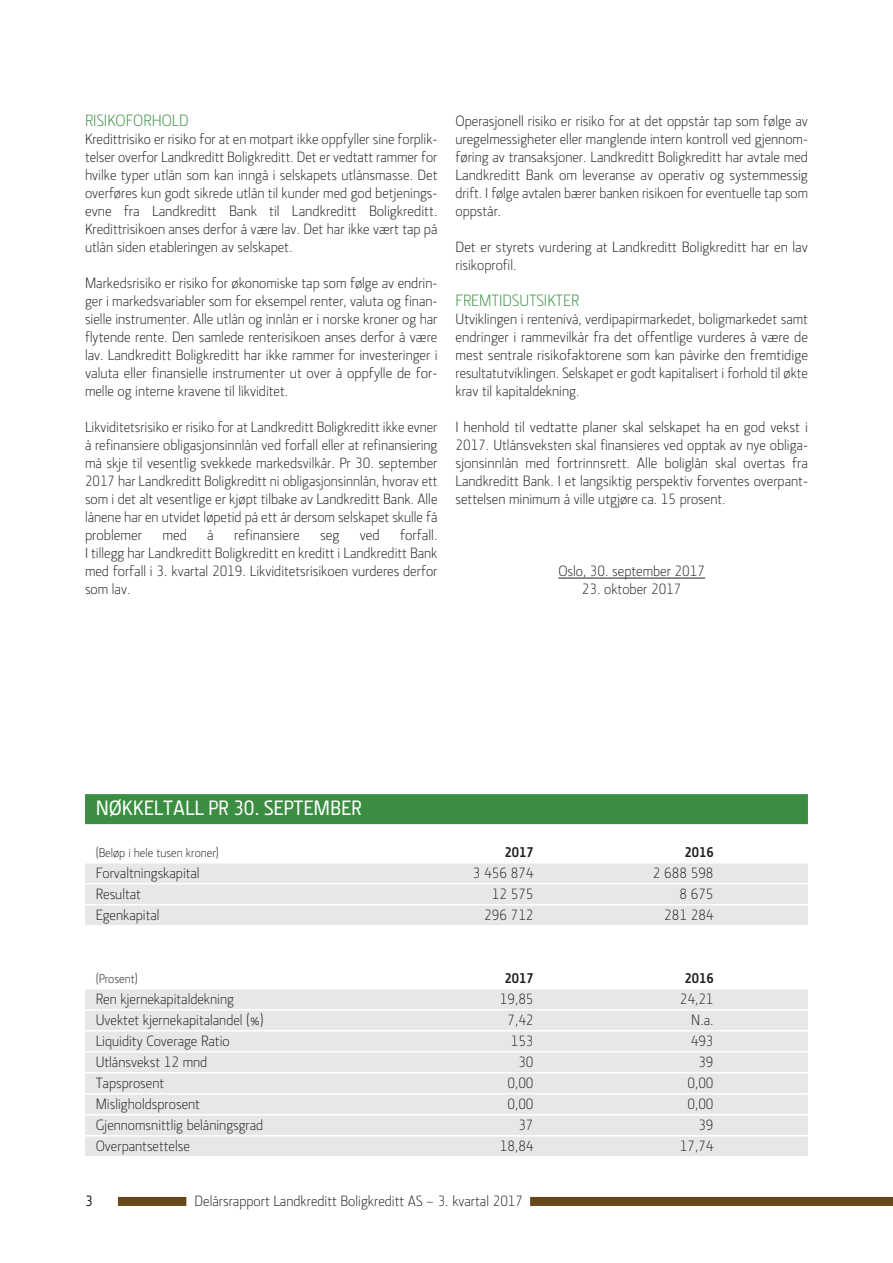
<style>
.page{position:relative;width:893px;height:1263px;background:#fff}
.page>*{position:absolute;margin:0;border:0;box-sizing:border-box;transform-origin:0 0}
.t1{font:500 21px "Section LK";color:#fff}
.t2{font:300 16.5px "Section LK";color:#3b8d41}
.t3{font:300 15px/18px "Section LK";color:#231f20;text-align:justify}
.t4{font:500 15px "Section LK";color:#231f20}
.t5{font:700 14.25px "Section LK";color:#231f20}
.t6{font:300 12.75px "Section LK";color:#231f20}
</style>
<div class="page">
<div style="left:118px;top:1197px;width:68px;height:9px;background:#69471a"></div>
<div style="left:530px;top:1197px;width:363px;height:9px;background:#69471a"></div>
<hr style="left:558px;top:578px;width:147px;height:1px;background:#231f20">
<div style="left:85px;top:794px;width:723px;height:30px;background:#3b8d41"></div>
<div style="left:85px;top:863px;width:723px;height:20px;background:#e6e7e9"></div>
<div style="left:85px;top:884px;width:723px;height:20px;background:#e6e7e9"></div>
<div style="left:85px;top:905px;width:723px;height:20px;background:#e6e7e9"></div>
<div style="left:85px;top:989px;width:723px;height:20px;background:#e6e7e9"></div>
<div style="left:85px;top:1010px;width:723px;height:20px;background:#e6e7e9"></div>
<div style="left:85px;top:1031px;width:723px;height:20px;background:#e6e7e9"></div>
<div style="left:85px;top:1052px;width:723px;height:20px;background:#e6e7e9"></div>
<div style="left:85px;top:1073px;width:723px;height:20px;background:#e6e7e9"></div>
<div style="left:85px;top:1094px;width:723px;height:20px;background:#e6e7e9"></div>
<div style="left:85px;top:1115px;width:723px;height:20px;background:#e6e7e9"></div>
<div style="left:85px;top:1136px;width:723px;height:20px;background:#e6e7e9"></div>
<p class="t2" style="left:85px;top:111px;width:105px">RISIKOFORHOLD</p>
<p class="t3" style="left:85px;top:130px;width:354px">Kredittrisiko er risiko for at en motpart ikke oppfyller sine forplik&shy;telser overfor Landkreditt Boligkreditt. Det er vedtatt rammer for hvilke typer utlån som kan inngå i selskapets utlånsmasse. Det overføres kun godt sikrede utlån til kunder med god betjenings&shy;evne fra Landkreditt Bank til Landkreditt Boligkreditt.<br>Kredittrisikoen anses derfor å være lav. Det har ikke vært tap på utlån siden etableringen av selskapet.</p>
<p class="t3" style="left:85px;top:274px;width:354px">Markedsrisiko er risiko for økonomiske tap som følge av endrin&shy;ger i markedsvariabler som for eksempel renter, valuta og finan&shy;sielle instrumenter. Alle utlån og innlån er i norske kroner og har flytende rente. Den samlede renterisikoen anses derfor å være lav. Landkreditt Boligkreditt har ikke rammer for investeringer i valuta eller finansielle instrumenter ut over å oppfylle de for&shy;melle og interne kravene til likviditet.</p>
<p class="t3" style="left:85px;top:418px;width:354px">Likviditetsrisiko er risiko for at Landkreditt Boligkreditt ikke evner å refinansiere obligasjonsinnlån ved forfall eller at refinansiering må skje til vesentlig svekkede markedsvilkår. Pr 30. september 2017 har Landkreditt Boligkreditt ni obligasjonsinnlån, hvorav ett som i det alt vesentlige er kjøpt tilbake av Landkreditt Bank. Alle lånene har en utvidet løpetid på ett år dersom selskapet skulle få problemer</p>
<p class="t3" style="left:85px;top:526px;width:354px;text-indent:315px">forfall.<br>I tillegg har Landkreditt Boligkreditt en kreditt i Landkreditt Bank med forfall i 3. kvartal 2019. Likviditetsrisikoen vurderes derfor som lav.</p>
<p class="t3" style="left:162px;top:526px;width:26px">med</p>
<p class="t3" style="left:207px;top:526px;width:8px">å</p>
<p class="t3" style="left:234px;top:526px;width:67px">refinansiere</p>
<p class="t3" style="left:320px;top:526px;width:21px">seg</p>
<p class="t3" style="left:360px;top:526px;width:21px">ved</p>
<p class="t3" style="left:455px;top:112px;width:354px">Operasjonell risiko er risiko for at det oppstår tap som følge av uregelmessigheter eller manglende intern kontroll ved gjennom&shy;føring av transaksjoner. Landkreditt Boligkreditt har avtale med Landkreditt Bank om leveranse av operativ og systemmessig drift. I følge avtalen bærer banken risikoen for eventuelle tap som oppstår.</p>
<p class="t3" style="left:455px;top:238px;width:354px">Det er styrets vurdering at Landkreditt Boligkreditt har en lav risikoprofil.</p>
<p class="t2" style="left:455px;top:291px;width:125px">FREMTIDSUTSIKTER</p>
<p class="t3" style="left:455px;top:310px;width:354px">Utviklingen i rentenivå, verdipapirmarkedet, boligmarkedet samt endringer i rammevilkår fra det offentlige vurderes å være de mest sentrale risikofaktorene som kan påvirke den fremtidige resultatutviklingen. Selskapet er godt kapitalisert i forhold til økte krav til kapitaldekning.</p>
<p class="t3" style="left:455px;top:418px;width:354px">I henhold til vedtatte planer skal selskapet ha en god vekst i 2017. Utlånsveksten skal finansieres ved opptak av nye obliga&shy;sjonsinnlån med fortrinnsrett. Alle boliglån skal overtas fra Landkreditt Bank. I et langsiktig perspektiv forventes overpant&shy;settelsen minimum å ville utgjøre ca. 15 prosent.</p>
<p class="t3" style="left:558px;top:562px;width:148px">Oslo, 30. september 2017</p>
<p class="t3" style="left:582px;top:580px;width:101px">23. oktober 2017</p>
<h1 class="t1" style="left:96px;top:796px;width:268px">NØKKELTALL PR 30. SEPTEMBER</h1>
<p class="t6" style="left:96px;top:846px;width:125px">(Beløp i hele tusen kroner)</p>
<p class="t5" style="left:505px;top:844px;width:30px">2017</p>
<p class="t5" style="left:685px;top:844px;width:30px">2016</p>
<p class="t3" style="left:96px;top:864px;width:106px">Forvaltningskapital</p>
<p class="t3" style="left:473px;top:864px;width:62px">3 456 874</p>
<p class="t3" style="left:653px;top:864px;width:62px">2 688 598</p>
<p class="t3" style="left:96px;top:885px;width:47px">Resultat</p>
<p class="t3" style="left:492px;top:885px;width:43px">12 575</p>
<p class="t3" style="left:679px;top:885px;width:36px">8 675</p>
<p class="t3" style="left:96px;top:906px;width:65px">Egenkapital</p>
<p class="t3" style="left:484px;top:906px;width:51px">296 712</p>
<p class="t3" style="left:664px;top:906px;width:51px">281 284</p>
<p class="t6" style="left:96px;top:972px;width:44px">(Prosent)</p>
<p class="t5" style="left:505px;top:970px;width:30px">2017</p>
<p class="t5" style="left:685px;top:970px;width:30px">2016</p>
<p class="t3" style="left:96px;top:990px;width:140px">Ren kjernekapitaldekning</p>
<p class="t3" style="left:500px;top:990px;width:35px">19,85</p>
<p class="t3" style="left:680px;top:990px;width:35px">24,21</p>
<p class="t3" style="left:96px;top:1011px;width:170px">Uvektet kjernekapitalandel (%)</p>
<p class="t3" style="left:508px;top:1011px;width:28px">7,42</p>
<p class="t3" style="left:691px;top:1011px;width:24px">N.a.</p>
<p class="t3" style="left:96px;top:1032px;width:136px">Liquidity Coverage Ratio</p>
<p class="t3" style="left:511px;top:1032px;width:24px">153</p>
<p class="t3" style="left:691px;top:1032px;width:24px">493</p>
<p class="t3" style="left:96px;top:1053px;width:113px">Utlånsvekst 12 mnd</p>
<p class="t3" style="left:518px;top:1053px;width:17px">30</p>
<p class="t3" style="left:698px;top:1053px;width:17px">39</p>
<p class="t3" style="left:96px;top:1074px;width:70px">Tapsprosent</p>
<p class="t3" style="left:508px;top:1074px;width:28px">0,00</p>
<p class="t3" style="left:688px;top:1074px;width:28px">0,00</p>
<p class="t3" style="left:96px;top:1095px;width:106px">Misligholdsprosent</p>
<p class="t3" style="left:508px;top:1095px;width:28px">0,00</p>
<p class="t3" style="left:688px;top:1095px;width:28px">0,00</p>
<p class="t3" style="left:96px;top:1116px;width:169px">Gjennomsnittlig belåningsgrad</p>
<p class="t3" style="left:518px;top:1116px;width:17px">37</p>
<p class="t3" style="left:698px;top:1116px;width:17px">39</p>
<p class="t3" style="left:96px;top:1137px;width:96px">Overpantsettelse</p>
<p class="t3" style="left:500px;top:1137px;width:35px">18,84</p>
<p class="t3" style="left:680px;top:1137px;width:35px">17,74</p>
<p class="t4" style="left:85px;top:1192px;width:9px">3</p>
<p class="t3" style="left:195px;top:1192px;width:330px">Delårsrapport Landkreditt Boligkreditt AS – 3. kvartal 2017</p>
</div>
